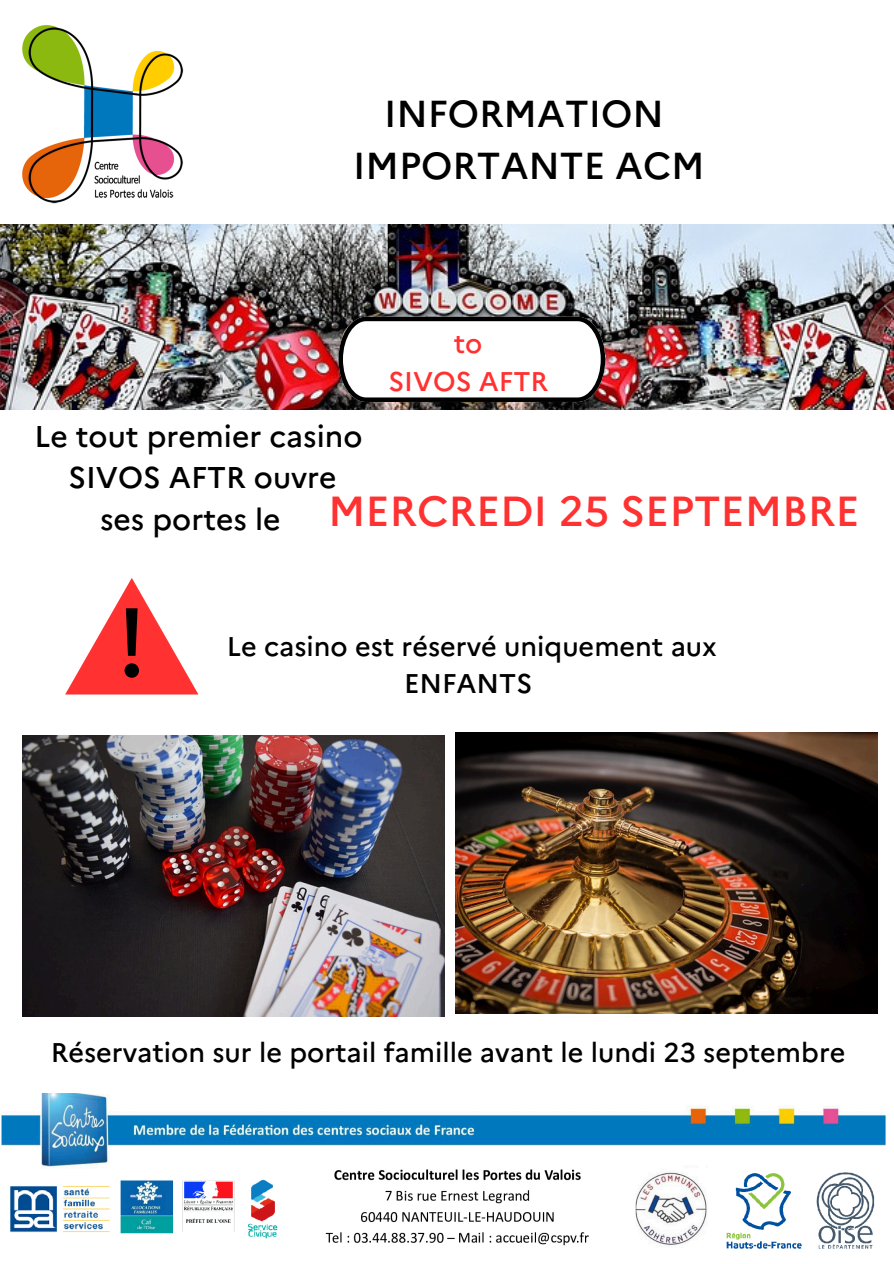
<style>
.page{position:relative;width:894px;height:1264px;background:#fff}
.page>*{position:absolute;margin:0;border:0;box-sizing:border-box;transform-origin:0 0}
.t1{font:500 97.5px "Marianne";color:#000}
.t2{font:500 42px "Marianne";color:#ff3131}
.t3{font:500 37.5px/51.8px "Marianne";color:#000;text-align:center}
.t4{font:500 30px/41.7px "Marianne";color:#000}
.t5{font:500 27px/37.2px "Marianne";color:#000;text-align:center}
.t6{font:500 27px "Marianne";color:#ff3131}
</style>
<div class="page">
<img style="left:1px;top:1093px;width:885px;height:156px">
<img style="left:0;top:25px;width:218px;height:200px">
<img style="left:0;top:225px;width:893px;height:184px">
<svg style="left:338px;top:317px;width:267px;height:85px"></svg>
<img style="left:23px;top:735px;width:422px;height:281px">
<img style="left:455px;top:732px;width:422px;height:281px">
<svg style="left:65px;top:578px;width:133px;height:116px"></svg>
<p class="t3" style="left:353px;top:88px;width:353px">INFORMATION<br>IMPORTANTE ACM</p>
<p class="t6" style="left:453px;top:327px;width:30px">to</p>
<p class="t6" style="left:388px;top:364px;width:161px">SIVOS AFTR</p>
<p class="t4" style="left:34px;top:415px;width:329px">Le tout premier casino</p>
<p class="t4" style="left:100px;top:457px;width:238px;text-indent:-32px">SIVOS AFTR ouvre ses portes le</p>
<h1 class="t2" style="left:328px;top:485px;width:532px">MERCREDI 25 SEPTEMBRE</h1>
<p class="t1" style="left:116px;top:582px;width:32px">!</p>
<p class="t5" style="left:227px;top:627px;width:491px">Le casino est réservé uniquement aux<br>ENFANTS</p>
<p class="t5" style="left:51px;top:1033px;width:796px">Réservation sur le portail famille avant le lundi 23 septembre</p>
</div>
